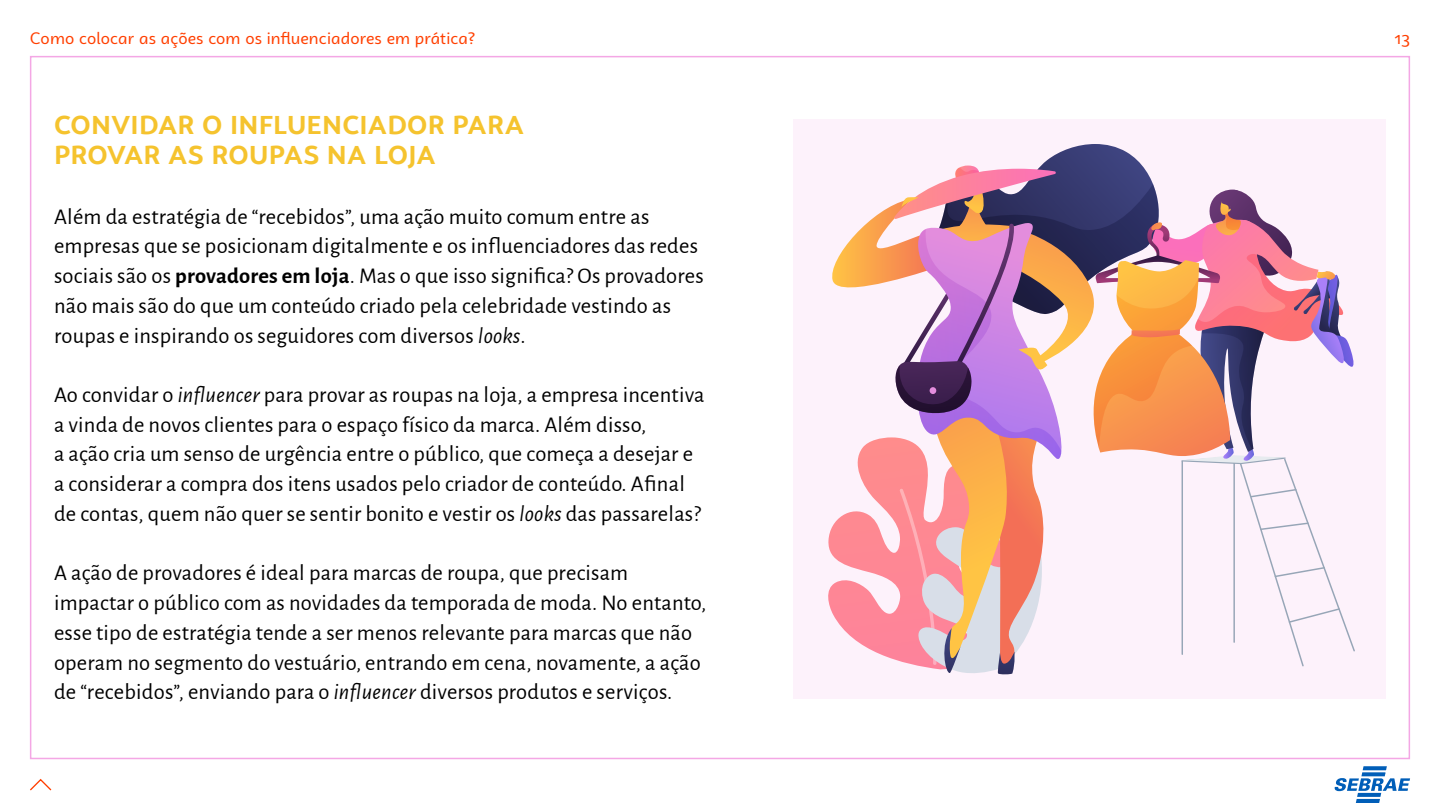
<style>
.page{position:relative;width:1440px;height:810px;background:#fff}
.page>*{position:absolute;margin:0;border:0;box-sizing:border-box;transform-origin:0 0}
.t1{font:700 26.25px/29.7px "Campuni";letter-spacing:.01em;color:#f5c32e}
.t2{font:22.5px/29.7px "Alegreya Sans";letter-spacing:.01em;color:#000}
.t3{font:16.5px "Campuni";letter-spacing:.01em;color:#ff3f00}
.s1{font-weight:700}
.s2{font-style:italic}
</style>
<div class="page">
<svg style="left:30px;top:778px;width:22px;height:13px"></svg>
<svg style="left:1335px;top:766px;width:75px;height:37px"></svg>
<div style="left:793px;top:120px;width:593px;height:579px;background:#fdf2fb"></div>
<svg style="left:828px;top:144px;width:527px;height:531px"></svg>
<p class="t3" style="left:30px;top:28px;width:447px">Como colocar as ações com os influenciadores em prática?</p>
<p class="t3" style="left:1394px;top:28px;width:17px">13</p>
<h3 class="t1" style="left:54px;top:111px;width:472px">CONVIDAR O INFLUENCIADOR PARA<br>PROVAR AS ROUPAS NA LOJA</h3>
<p class="t2" style="left:54px;top:200px;width:651px">Além da estratégia de “recebidos”, uma ação muito comum entre as empresas que se posicionam digitalmente e os influenciadores das redes sociais são os <span class="s1">provadores em loja</span>. Mas o que isso significa? Os provadores não mais são do que um conteúdo criado pela celebridade vestindo as roupas e inspirando os seguidores com diversos <span class="s2">looks</span>.</p>
<p class="t2" style="left:54px;top:379px;width:652px">Ao convidar o <span class="s2">influencer</span> para provar as roupas na loja, a empresa incentiva a vinda de novos clientes para o espaço físico da marca. Além disso,<br>a ação cria um senso de urgência entre o público, que começa a desejar e a considerar a compra dos itens usados pelo criador de conteúdo. Afinal de contas, quem não quer se sentir bonito e vestir os <span class="s2">looks</span> das passarelas?</p>
<p class="t2" style="left:54px;top:557px;width:654px">A ação de provadores é ideal para marcas de roupa, que precisam impactar o público com as novidades da temporada de moda. No entanto, esse tipo de estratégia tende a ser menos relevante para marcas que não operam no segmento do vestuário, entrando em cena, novamente, a ação de “recebidos”, enviando para o <span class="s2">influencer</span> diversos produtos e serviços.</p>
</div>
